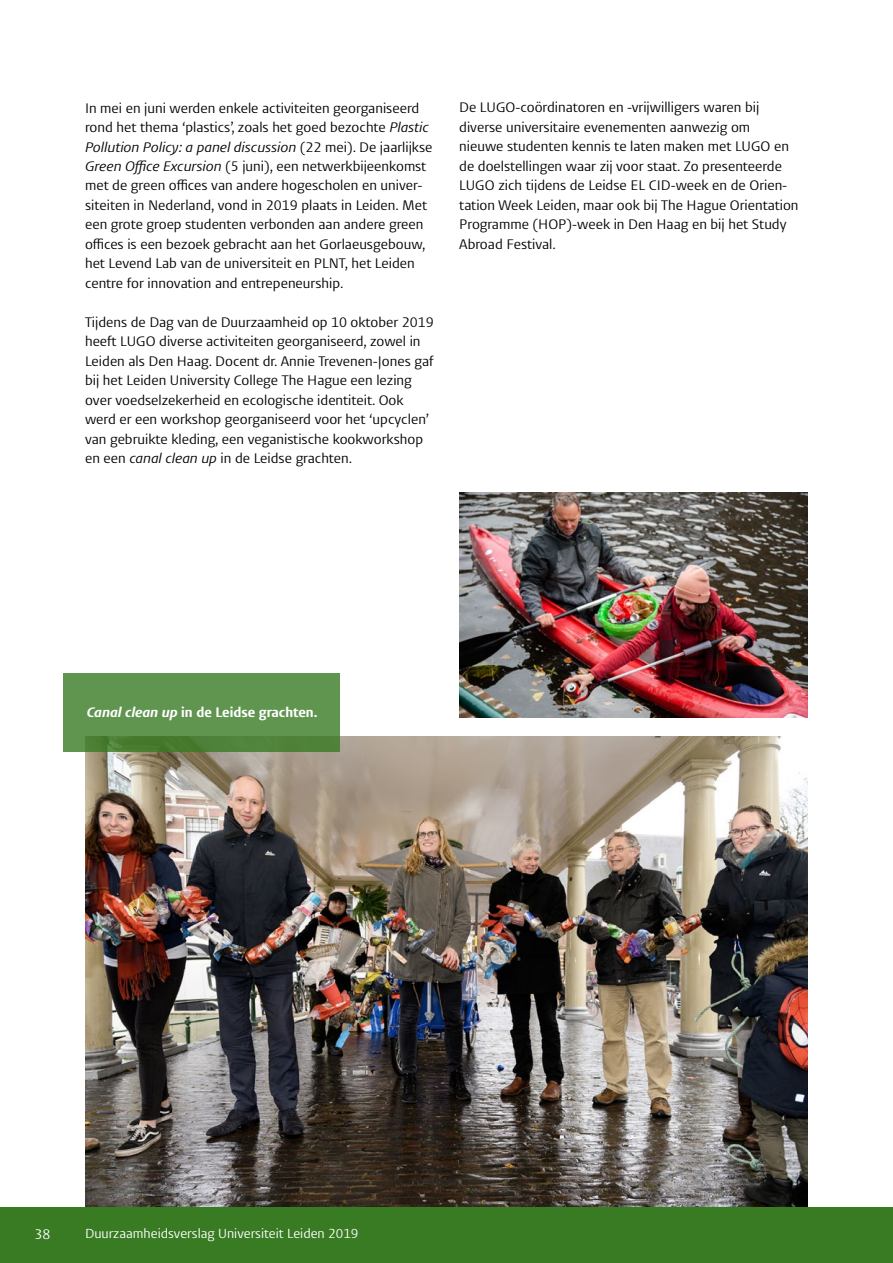
<style>
.page{position:relative;width:893px;height:1263px;background:#fff}
.page>*{position:absolute;margin:0;border:0;box-sizing:border-box;transform-origin:0 0}
.t1{font:14.25px/19.5px "Vestula";color:#000}
.t2{font:300 14.25px "Vestula";color:#fff}
.t3{font:14.25px "Vestula";color:#fff}
.t4{font:13.5px "Vestula";color:#fff}
.s1{font-style:italic}
</style>
<div class="page">
<img style="left:459px;top:492px;width:349px;height:225px">
<img style="left:85px;top:737px;width:723px;height:471px">
<div style="left:0;top:1208px;width:893px;height:55px;background:#397b23"></div>
<svg style="left:64px;top:674px;width:276px;height:78px;background:#5c904a"></svg>
<p class="t1" style="left:85px;top:98px;width:349px">In mei en juni werden enkele activiteiten georganiseerd rond het thema ‘plastics’, zoals het goed bezochte <span class="s1">Plastic Pollution Policy: a panel discussion</span> (22 mei). De jaarlijkse <span class="s1">Green Office Excursion</span> (5 juni), een netwerkbijeenkomst met de green offices van andere hogescholen en univer&shy;siteiten in Nederland, vond in 2019 plaats in Leiden. Met een grote groep studenten verbonden aan andere green offices is een bezoek gebracht aan het Gorlaeusgebouw, het Levend Lab van de universiteit en PLNT, het Leiden centre for innovation and entrepeneurship.</p>
<p class="t1" style="left:85px;top:313px;width:350px">Tijdens de Dag van de Duurzaamheid op 10 oktober 2019 heeft LUGO diverse activiteiten georganiseerd, zowel in Leiden als Den Haag. Docent dr. Annie Trevenen-Jones gaf bij het Leiden University College The Hague een lezing over voedselzekerheid en ecologische identiteit. Ook werd er een workshop georganiseerd voor het ‘upcyclen’ van gebruikte kleding, een veganistische kookworkshop en een <span class="s1">canal clean up</span> in de Leidse grachten.</p>
<p class="t1" style="left:459px;top:98px;width:341px">De LUGO-coördinatoren en -vrijwilligers waren bij diverse universitaire evenementen aanwezig om<br>nieuwe studenten kennis te laten maken met LUGO en de doelstellingen waar zij voor staat. Zo presenteerde LUGO zich tijdens de Leidse EL CID-week en de Orien&shy;tation Week Leiden, maar ook bij The Hague Orientation Programme (HOP)-week in Den Haag en bij het Study Abroad Festival.</p>
<p class="t2" style="left:87px;top:703px;width:232px"><span class="s1">Canal clean up</span> in de Leidse grachten.</p>
<p class="t3" style="left:35px;top:1225px;width:17px">38</p>
<p class="t4" style="left:85px;top:1225px;width:275px">Duurzaamheidsverslag Universiteit Leiden 2019</p>
</div>
